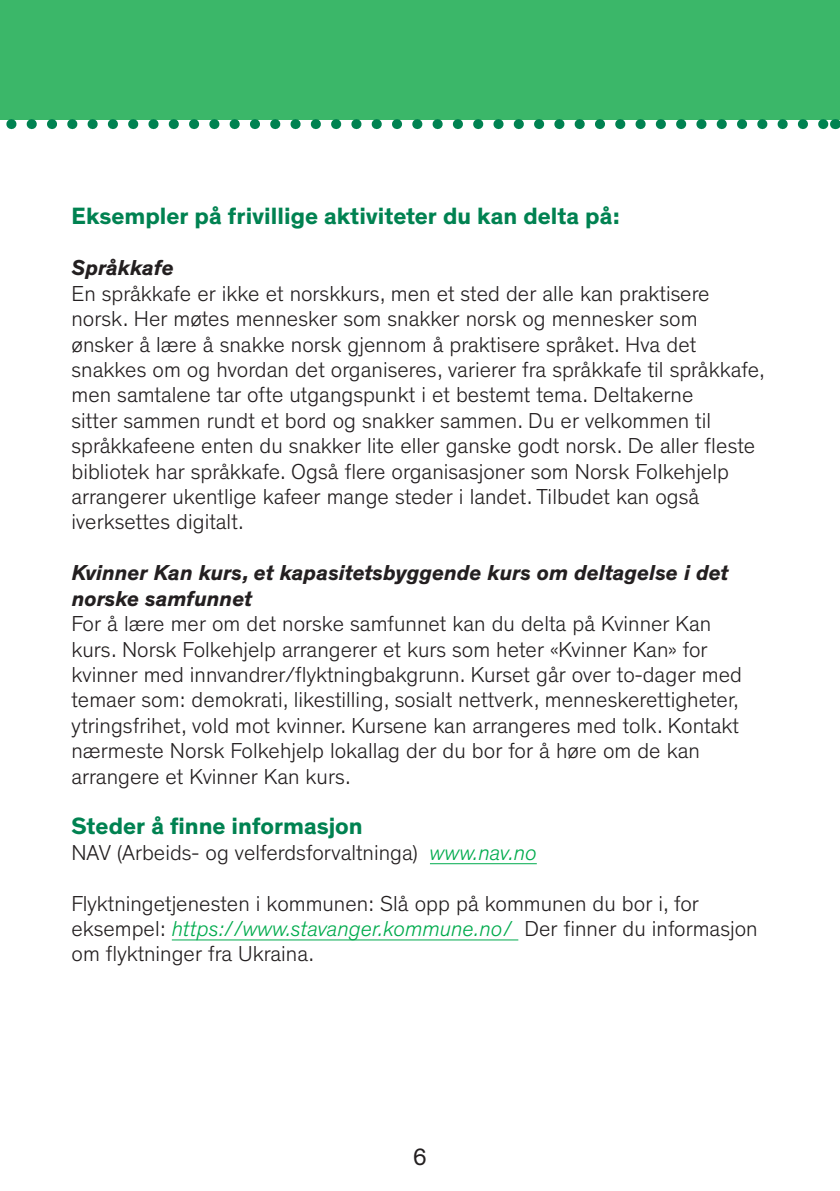
<style>
.page{position:relative;width:840px;height:1191px;background:#fff}
.page>*{position:absolute;margin:0;border:0;box-sizing:border-box;transform-origin:0 0}
.t1{font:700 24px "Theinhardt";color:#008251}
.t2{font:24px "Theinhardt";color:#231f20}
.t3{font:300 22px/25.4px "Theinhardt";color:#231f20}
.t4{font:italic 700 22px/25.4px "Theinhardt";color:#231f20}
.s1{font-style:italic;color:#00ab4d}
</style>
<div class="page">
<div style="left:0;top:0;width:839px;height:119px;background:#3bb769"></div>
<hr style="left:429px;top:863px;width:107px;height:1px;background:#00ab4d">
<hr style="left:172px;top:939px;width:346px;height:1px;background:#00ab4d">
<svg style="left:0;top:119px;width:824px;height:10px"></svg>
<p class="t1" style="left:71px;top:201px;width:549px">Eksempler på frivillige aktiviteter du kan delta på:</p>
<p class="t4" style="left:71px;top:256px;width:103px">Språkkafe</p>
<p class="t3" style="left:71px;top:281px;width:694px">En språkkafe er ikke et norskkurs, men et sted der alle kan praktisere norsk. Her møtes mennesker som snakker norsk og mennesker som<br>ønsker å lære å snakke norsk gjennom å praktisere språket. Hva det snakkes om og hvordan det organiseres, varierer fra språkkafe til språkkafe, men samtalene tar ofte utgangspunkt i et bestemt tema. Deltakerne<br>sitter sammen rundt et bord og snakker sammen. Du er velkommen til språkkafeene enten du snakker lite eller ganske godt norsk. De aller fleste bibliotek har språkkafe. Også flere organisasjoner som Norsk Folkehjelp arrangerer ukentlige kafeer mange steder i landet. Tilbudet kan også iverksettes digitalt.</p>
<p class="t4" style="left:71px;top:561px;width:658px">Kvinner Kan kurs, et kapasitetsbyggende kurs om deltagelse i det norske samfunnet</p>
<p class="t3" style="left:71px;top:611px;width:671px">For å lære mer om det norske samfunnet kan du delta på Kvinner Kan kurs. Norsk Folkehjelp arrangerer et kurs som heter «Kvinner Kan» for kvinner med innvandrer/flyktningbakgrunn. Kurset går over to-dager med temaer som: demokrati, likestilling, sosialt nettverk, menneskerettigheter, ytringsfrihet, vold mot kvinner. Kursene kan arrangeres med tolk. Kontakt nærmeste Norsk Folkehjelp lokallag der du bor for å høre om de kan arrangere et Kvinner Kan kurs.</p>
<p class="t1" style="left:71px;top:811px;width:292px">Steder å finne informasjon</p>
<p class="t3" style="left:71px;top:840px;width:466px">NAV (Arbeids- og velferdsforvaltninga) <span class="s1">www.nav.no</span></p>
<p class="t3" style="left:71px;top:890px;width:687px">Flyktningetjenesten i kommunen: Slå opp på kommunen du bor i, for eksempel: <span class="s1">https://www.stavanger.kommune.no/</span> Der finner du informasjon om flyktninger fra Ukraina.</p>
<p class="t2" style="left:412px;top:1142px;width:16px">6</p>
</div>
